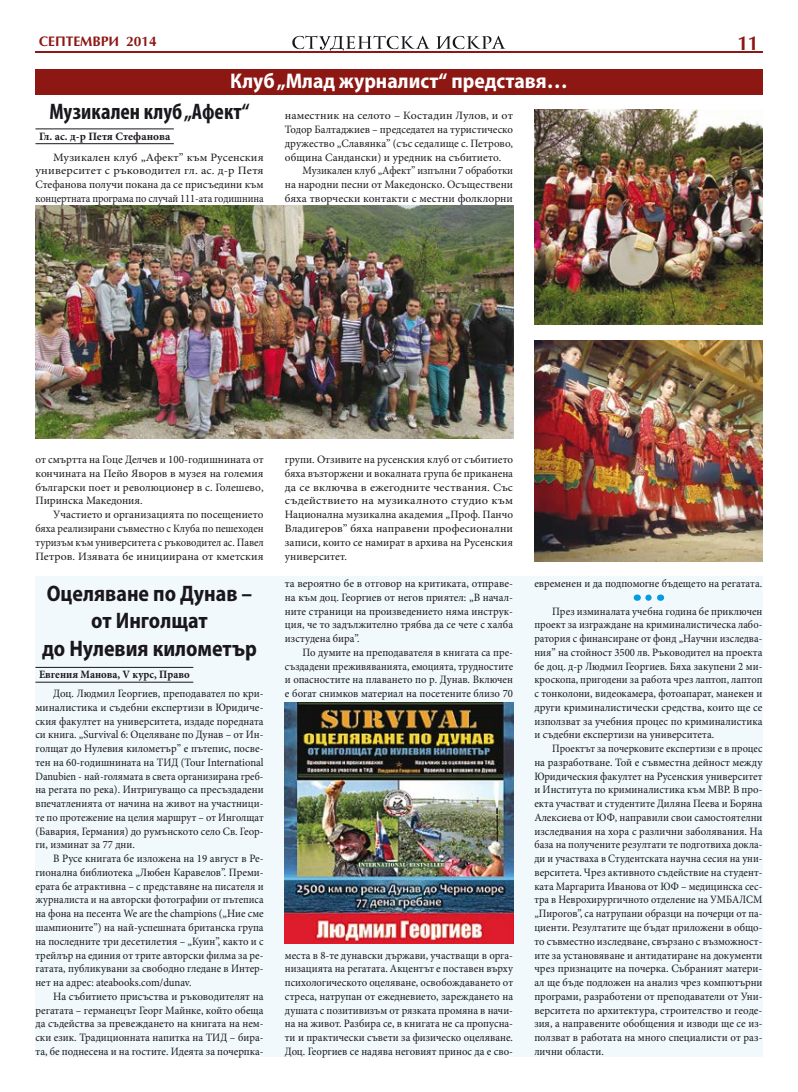
<style>
.page{position:relative;width:798px;height:1092px;background:#fff}
.page>*{position:absolute;margin:0;border:0;box-sizing:border-box;transform-origin:0 0}
.t1{font:700 semi-condensed 22.5px/27.5px "Myriad Pro";color:#1a171c;text-align:center;scale:.95 1}
.t2{font:700 condensed 22.5px "Myriad Pro";color:#1a171c}
.t3{font:700 semi-condensed 21.25px "Myriad Pro";color:#fff}
.t4{font:700 20px "AG Optima Cyr";color:#8c1713}
.t5{font:700 13.75px "AG Optima Cyr";color:#8c1713}
.t6{font:11.25px/13.8px "Minion Pro";color:#1a171c;text-align:justify}
.t7{font:11.25px/13.8px "Minion Pro";color:#1a171c;text-align:justify;scale:.95 1}
.t8{font:11.25px/13.8px "Minion Pro";color:#1a171c;text-align:justify;scale:.92 1}
.t9{font:11.25px/13.8px "Minion Pro";color:#1a171c;text-align:justify;scale:.96 1}
.t10{font:11.25px/13.8px "Minion Pro";color:#1a171c;text-align:justify;scale:1.05 1}
.t11{font:11.25px/13.8px "Minion Pro";color:#1a171c;text-align:justify;scale:1.06 1}
.t12{font:700 11.25px "Minion Pro";color:#1a171c;scale:.95 1}
.t13{font:700 11.25px "Minion Pro";color:#1a171c}
</style>
<div class="page">
<svg style="left:436px;top:36px;width:69px;height:13px"></svg>
<svg style="left:292px;top:35px;width:138px;height:17px"></svg>
<hr style="left:35px;top:52px;width:727px;height:1px;background:#8c1713">
<div style="left:35px;top:69px;width:727px;height:26px;background:#8c1713"></div>
<div style="left:35px;top:575px;width:727px;height:481px;background:#f1f9fd"></div>
<hr style="left:35px;top:667px;width:158px;height:1px;background:#1a171c">
<hr style="left:35px;top:681px;width:158px;height:1px;background:#1a171c">
<svg style="left:648px;top:594px;width:12px;height:6px"></svg>
<img style="left:285px;top:702px;width:228px;height:241px">
<hr style="left:35px;top:129px;width:139px;height:1px;background:#1a171c">
<hr style="left:35px;top:143px;width:139px;height:1px;background:#1a171c">
<img style="left:534px;top:109px;width:228px;height:215px">
<img style="left:534px;top:341px;width:228px;height:221px">
<img style="left:35px;top:206px;width:478px;height:232px">
<p class="t5" style="left:39px;top:34px;width:119px">СЕПТЕМВРИ 2014</p>
<h3 class="t4" style="left:737px;top:32px;width:23px">11</h3>
<h2 class="t3" style="left:230px;top:67px;width:339px">Клуб „Млад журналист“ представя…</h2>
<h1 class="t2" style="left:50px;top:97px;width:201px">Музикален клуб „Афект“</h1>
<p class="t13" style="left:39px;top:128px;width:133px">Гл. ас. д-р Петя Стефанова</p>
<p class="t11" style="left:35px;top:150px;width:217px;text-indent:18px">Музикален клуб „Афект” към Русенския университет с ръководител гл. ас. д-р Петя Стефанова получи покана да се присъедини към концертната програма по случай 111-ата годишнина</p>
<p class="t10" style="left:285px;top:109px;width:219px">наместник на селото – Костадин Лулов, и от Тодор Балтаджиев – председател на туристическо дружество „Славянка” (със седалище с. Петрово, община Сандански) и уредник на събитието.</p>
<p class="t7" style="left:285px;top:164px;width:242px;text-indent:18px">Музикален клуб „Афект” изпълни 7 обработки на народни песни от Македонско. Осъществени бяха творчески контакти с местни фолклорни</p>
<p class="t6" style="left:35px;top:453px;width:229px">от смъртта на Гоце Делчев и 100-годишнината от кончината на Пейо Яворов в музея на големия български поет и революционер в с. Голешево, Пиринска Македония.</p>
<p class="t6" style="left:35px;top:508px;width:230px;text-indent:18px">Участието и организацията по посещението бяха реализирани съвместно с Клуба по пешеходен туризъм към университета с ръководител ас. Павел Петров. Изявата бе инициирана от кметския</p>
<h1 class="t1" style="left:42px;top:578px;width:228px">Оцеляване по Дунав – от Инголщат<br>до Нулевия километър</h1>
<p class="t12" style="left:39px;top:666px;width:160px">Евгения Манова, V курс, Право</p>
<p class="t6" style="left:35px;top:686px;width:229px;text-indent:18px">Доц. Людмил Георгиев, преподавател по кри&shy;миналистика и съдебни експертизи в Юридиче&shy;ския факултет на университета, издаде поредната си книга. „Survival 6: Оцеляване по Дунав – от Ин&shy;голщат до Нулевия километър” е пътепис, посве&shy;тен на 60-годишнината на ТИД (Tour International Danubien - най-голямата в света организирана греб&shy;на регата по река). Интригуващо са пресъздадени впечатленията от начина на живот на участници&shy;те по протежение на целия маршрут – от Инголщат (Бавария, Германия) до румънското село Св. Геор&shy;ги, изминат за 77 дни.</p>
<p class="t9" style="left:35px;top:851px;width:239px;text-indent:18px">В Русе книгата бе изложена на 19 август в Ре&shy;гионална библиотека „Любен Каравелов”. Преми&shy;ерата бе атрактивна – с представяне на писателя и журналиста и на авторски фотографии от пътеписа на фона на песента We are the champions („Ние сме шампионите”) на най-успешната британска група на последните три десетилетия – „Куин”, както и с трейлър на единия от трите авторски филма за ре&shy;гатата, публикувани за свободно гледане в Интер&shy;нет на адрес: ateabooks.com/dunav.</p>
<p class="t6" style="left:35px;top:989px;width:229px;text-indent:18px">На събитието присъства и ръководителят на регатата – германецът Георг Майнке, който обеща да съдейства за превеждането на книгата на нем&shy;ски език. Традиционната напитка на ТИД – бира&shy;та, бе поднесена и на гостите. Идеята за почерпка-</p>
<p class="t6" style="left:285px;top:453px;width:230px">групи. Отзивите на русенския клуб от събитието бяха възторжени и вокалната група бе приканена да се включва в ежегодните чествания. Със съдействието на музикалното студио към Национална музикална академия „Проф. Панчо Владигеров” бяха направени професионални записи, които се намират в архива на Русенския университет.</p>
<p class="t6" style="left:285px;top:576px;width:229px">та вероятно бе в отговор на критиката, отправе&shy;на към доц. Георгиев от негов приятел: „В начал&shy;ните страници на произведението няма инструк&shy;ция, че то задължително трябва да се чете с халба изстудена бира”.</p>
<p class="t7" style="left:285px;top:645px;width:241px;text-indent:18px">По думите на преподавателя в книгата са пре&shy;създадени преживяванията, емоцията, трудностите и опасностите на плаването по р. Дунав. Включен е богат снимков материал на посетените близо 70</p>
<p class="t7" style="left:285px;top:948px;width:241px">места в 8-те дунавски държави, участващи в орга&shy;низацията на регатата. Акцентът е поставен върху психологическото оцеляване, освобождаването от стреса, натрупан от ежедневието, зареждането на душата с позитивизъм от рязката промяна в начи&shy;на на живот. Разбира се, в книгата не са пропусна&shy;ти и практически съвети за физическо оцеляване.<br>Доц. Георгиев се надява неговият принос да е сво-</p>
<p class="t7" style="left:534px;top:576px;width:241px">евременен и да подпомогне бъдещето на регатата.</p>
<p class="t7" style="left:534px;top:604px;width:241px;text-indent:18px">През изминалата учебна година бе приключен проект за изграждане на криминалистическа лабо&shy;ратория с финансиране от фонд „Научни изследва&shy;ния” на стойност 3500 лв. Ръководител на проекта бе доц. д-р Людмил Георгиев. Бяха закупени 2 ми&shy;кроскопа, пригодени за работа чрез лаптоп, лаптоп с тонколони, видеокамера, фотоапарат, манекен и други криминалистически средства, които ще се използват за учебния процес по криминалистика и съдебни експертизи на университета.</p>
<p class="t8" style="left:534px;top:741px;width:249px;text-indent:18px">Проектът за почерковите експертизи е в процес на разработване. Той е съвместна дейност между Юридическия факултет на Русенския университет и Института по криминалистика към МВР. В про&shy;екта участват и студентите Диляна Пеева и Боряна Алексиева от ЮФ, направили свои самостоятелни изследвания на хора с различни заболявания. На база на получените резултати те подготвиха докла&shy;ди и участваха в Студентската научна сесия на уни&shy;верситета. Чрез активното съдействие на студент&shy;ката Маргарита Иванова от ЮФ – медицинска сес&shy;тра в Неврохирургичното отделение на УМБАЛСМ „Пирогов”, са натрупани образци на почерци от па&shy;циенти. Резултатите ще бъдат приложени в общо&shy;то съвместно изследване, свързано с възможност&shy;ите за установяване и антидатиране на документи чрез признаците на почерка. Събраният матери&shy;ал ще бъде подложен на анализ чрез компютърни програми, разработени от преподаватели от Уни&shy;верситета по архитектура, строителство и геоде&shy;зия, а направените обобщения и изводи ще се из&shy;ползват в работата на много специалисти от раз&shy;лични области.</p>
</div>
